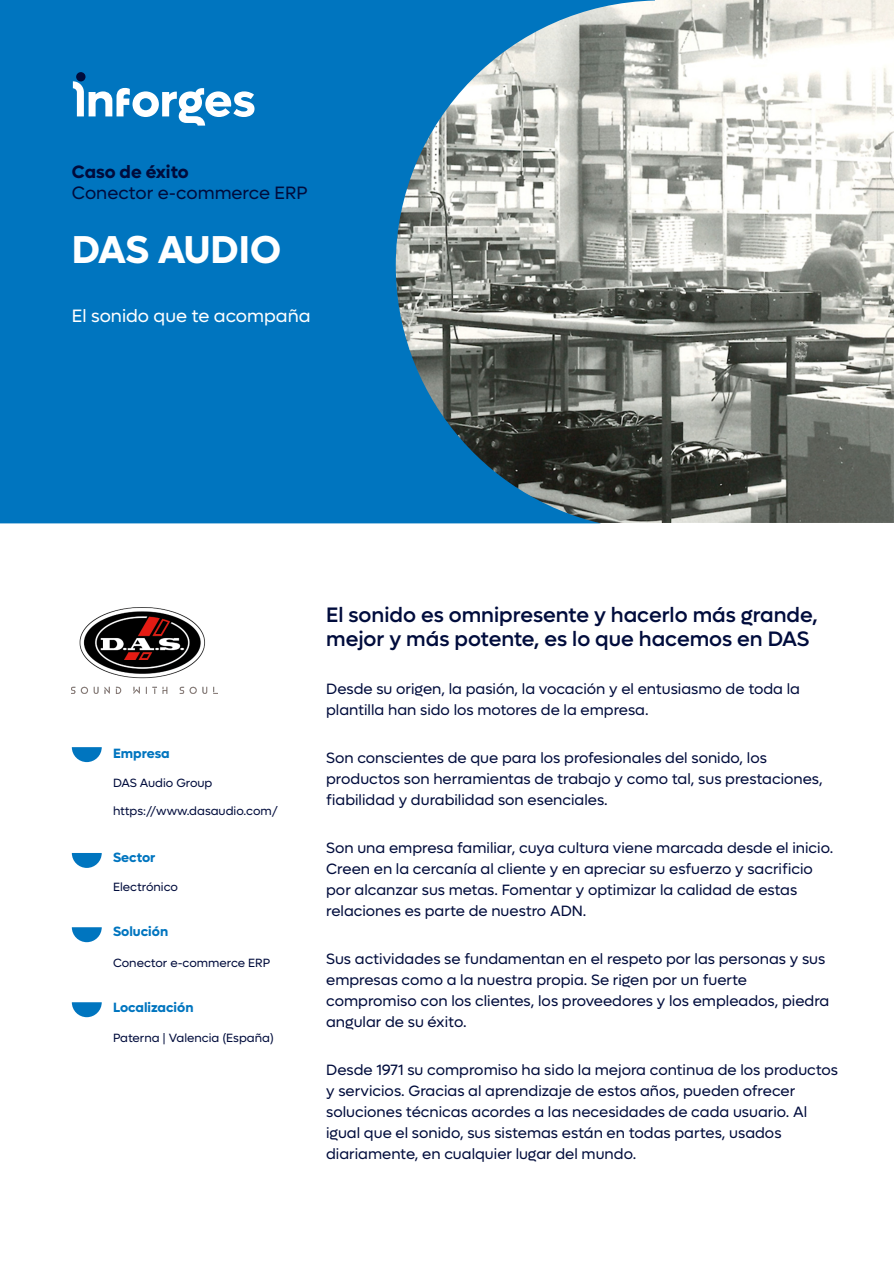
<style>
.page{position:relative;width:894px;height:1263px;background:#fff}
.page>*{position:absolute;margin:0;border:0;box-sizing:border-box;transform-origin:0 0}
.t1{font:700 39px "Lufga";letter-spacing:-.01em;color:#fff}
.t2{font:500 21px/24px "Lufga";color:#000c3c}
.t3{font:18px "Lufga";color:#000c3c}
.t4{font:18px "Lufga";color:#fff}
.t5{font:700 18px "Lufga";color:#000c3c}
.t6{font:15px/21px "Lufga";color:#000c3c}
.t7{font:700 13.5px "Lufga";color:#0075bf}
.t8{font:12px "Lufga";color:#000c3c}
</style>
<div class="page">
<img style="left:654px;top:0;width:239px;height:522px">
<svg style="left:0;top:0;width:654px;height:523px;background:#2c7dad"></svg>
<svg style="left:73px;top:81px;width:181px;height:45px"></svg>
<div style="left:76px;top:72px;width:9px;height:9px;background:#000c3c;border-radius:50%"></div>
<svg style="left:72px;top:747px;width:30px;height:15px"></svg>
<svg style="left:72px;top:853px;width:30px;height:15px"></svg>
<svg style="left:72px;top:927px;width:30px;height:15px"></svg>
<svg style="left:72px;top:1002px;width:30px;height:15px"></svg>
<img style="left:72px;top:607px;width:146px;height:86px">
<p class="t5" style="left:72px;top:164px;width:118px">Caso de éxito</p>
<p class="t3" style="left:72px;top:185px;width:237px">Conector e-commerce ERP</p>
<h1 class="t1" style="left:72px;top:232px;width:210px">DAS AUDIO</h1>
<p class="t4" style="left:72px;top:308px;width:240px">El sonido que te acompaña</p>
<p class="t7" style="left:113px;top:747px;width:58px">Empresa</p>
<p class="t8" style="left:113px;top:777px;width:101px">DAS Audio Group</p>
<p class="t8" style="left:113px;top:806px;width:166px">https://www.dasaudio.com/</p>
<p class="t7" style="left:113px;top:852px;width:44px">Sector</p>
<p class="t8" style="left:113px;top:882px;width:66px">Electrónico</p>
<p class="t7" style="left:113px;top:925px;width:57px">Solución</p>
<p class="t8" style="left:113px;top:957px;width:158px">Conector e-commerce ERP</p>
<p class="t7" style="left:113px;top:1001px;width:82px">Localización</p>
<p class="t8" style="left:113px;top:1033px;width:162px">Paterna | Valencia (España)</p>
<h2 class="t2" style="left:326px;top:604px;width:493px">El sonido es omnipresente y hacerlo más grande, mejor y más potente, es lo que hacemos en DAS</h2>
<p class="t6" style="left:326px;top:680px;width:475px">Desde su origen, la pasión, la vocación y el entusiasmo de toda la plantilla han sido los motores de la empresa.</p>
<p class="t6" style="left:326px;top:749px;width:498px">Son conscientes de que para los profesionales del sonido, los productos son herramientas de trabajo y como tal, sus prestaciones, fiabilidad y durabilidad son esenciales.</p>
<p class="t6" style="left:326px;top:839px;width:508px">Son una empresa familiar, cuya cultura viene marcada desde el inicio.<br>Creen en la cercanía al cliente y en apreciar su esfuerzo y sacrificio por alcanzar sus metas. Fomentar y optimizar la calidad de estas relaciones es parte de nuestro ADN.</p>
<p class="t6" style="left:326px;top:950px;width:504px">Sus actividades se fundamentan en el respeto por las personas y sus empresas como a la nuestra propia. Se rigen por un fuerte compromiso con los clientes, los proveedores y los empleados, piedra angular de su éxito.</p>
<p class="t6" style="left:326px;top:1061px;width:513px">Desde 1971 su compromiso ha sido la mejora continua de los productos y servicios. Gracias al aprendizaje de estos años, pueden ofrecer soluciones técnicas acordes a las necesidades de cada usuario. Al igual que el sonido, sus sistemas están en todas partes, usados diariamente, en cualquier lugar del mundo.</p>
</div>
